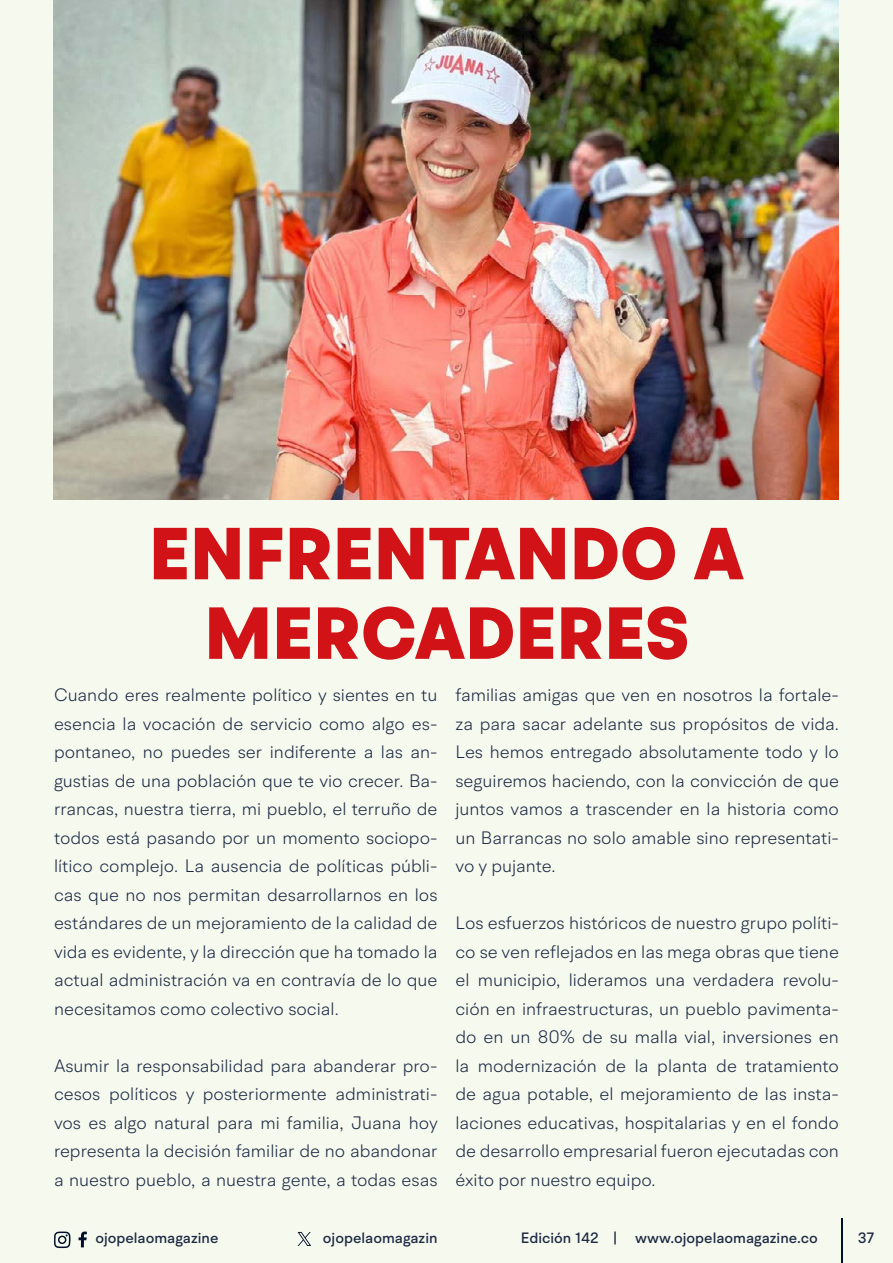
<style>
.page{position:relative;width:893px;height:1263px;background:#f6f9ee}
.page>*{position:absolute;margin:0;border:0;box-sizing:border-box;transform-origin:0 0}
.t1{font:900 73.5px/79.5px "BR Hendrix";color:#d11217;text-align:center}
.t2{font:300 18px/28.5px "BR Hendrix";color:#1b2943;text-align:justify}
.t3{font:500 15px "BR Hendrix";color:#1b2943}
</style>
<div class="page">
<svg style="left:79px;top:1231px;width:8px;height:16px"></svg>
<svg style="left:54px;top:1231px;width:17px;height:17px"></svg>
<hr style="left:841px;top:1219px;width:1px;height:44px;background:#000f2b">
<svg style="left:298px;top:1232px;width:13px;height:14px"></svg>
<img style="left:53px;top:0;width:786px;height:500px">
<h1 class="t1" style="left:149px;top:516px;width:596px">ENFRENTANDO A<br>MERCADERES</h1>
<p class="t2" style="left:54px;top:681px;width:385px">Cuando eres realmente político y sientes en tu esencia la vocación de servicio como algo es&shy;pontaneo, no puedes ser indiferente a las an&shy;gustias de una población que te vio crecer. Ba&shy;rrancas, nuestra tierra, mi pueblo, el terruño de todos está pasando por un momento sociopo&shy;lítico complejo. La ausencia de políticas públi&shy;cas que no nos permitan desarrollarnos en los estándares de un mejoramiento de la calidad de vida es evidente, y la dirección que ha tomado la actual administración va en contravía de lo que necesitamos como colectivo social.</p>
<p class="t2" style="left:54px;top:1051px;width:385px">Asumir la responsabilidad para abanderar pro&shy;cesos políticos y posteriormente administrati&shy;vos es algo natural para mi familia, Juana hoy representa la decisión familiar de no abandonar a nuestro pueblo, a nuestra gente, a todas esas</p>
<p class="t2" style="left:455px;top:681px;width:385px">familias amigas que ven en nosotros la fortale&shy;za para sacar adelante sus propósitos de vida.<br>Les hemos entregado absolutamente todo y lo seguiremos haciendo, con la convicción de que juntos vamos a trascender en la historia como un Barrancas no solo amable sino representati&shy;vo y pujante.</p>
<p class="t2" style="left:455px;top:909px;width:385px">Los esfuerzos históricos de nuestro grupo políti&shy;co se ven reflejados en las mega obras que tiene el municipio, lideramos una verdadera revolu&shy;ción en infraestructuras, un pueblo pavimenta&shy;do en un 80% de su malla vial, inversiones en la modernización de la planta de tratamiento de agua potable, el mejoramiento de las insta&shy;laciones educativas, hospitalarias y en el fondo de desarrollo empresarial fueron ejecutadas con éxito por nuestro equipo.</p>
<p class="t3" style="left:95px;top:1229px;width:125px">ojopelaomagazine</p>
<p class="t3" style="left:323px;top:1229px;width:116px">ojopelaomagazin</p>
<p class="t3" style="left:521px;top:1229px;width:298px">Edición 142 | www.ojopelaomagazine.co</p>
<p class="t3" style="left:858px;top:1229px;width:18px">37</p>
</div>
